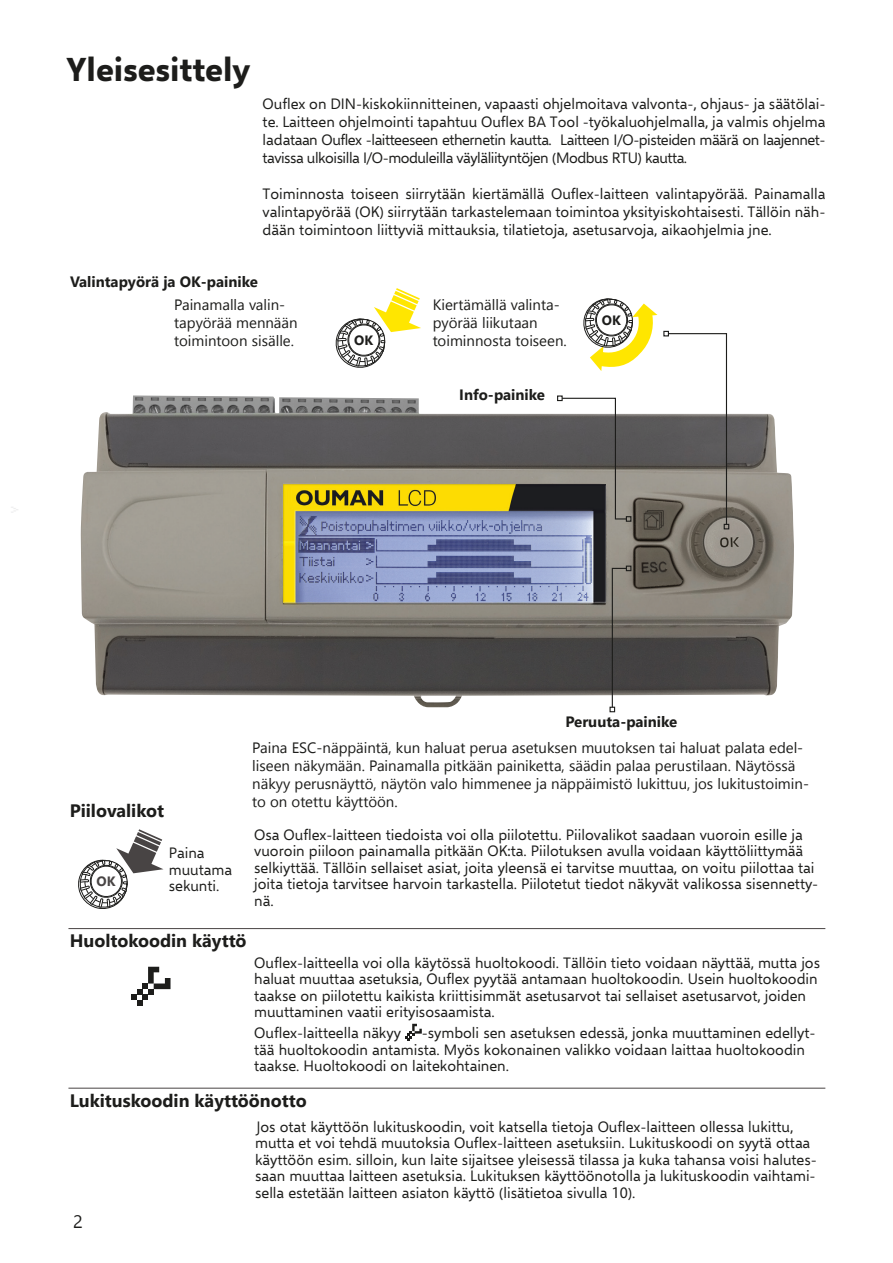
<style>
.page{position:relative;width:893px;height:1263px;background:#fff}
.page>*{position:absolute;margin:0;border:0;box-sizing:border-box;transform-origin:0 0}
.Otsikko_no_language_22_24{font:700 33px "Selawik";color:#1d1d1b}
.Leipäteksti_12_13_Bold_no-language{font:700 18px "Nirmala UI";color:#1d1d1b}
.t1{font:18px "Nirmala UI";color:#1d1d1b}
.Taulukoiden_sisältö_10_11_no-language{font:15px/16.5px "Selawik";color:#1d1d1b}
.Hakusanat_sisällys{font:15px/18px "Selawik";letter-spacing:-.015em;color:#1d1d1b;text-align:justify}
.Leipätesti_10_12_no-language{font:15px/18px "Nirmala UI";color:#1d1d1b}
.Leipätesti_10_12_BOLD_no-language{font:700 15px "Nirmala UI";color:#1d1d1b}
.t2{font:700 13.5px "Nirmala UI";color:#1d1d1b}
.t3{font:700 13.5px "Nirmala UI";color:#484444}
</style>
<div class="page">
<img style="left:81px;top:395px;width:713px;height:312px">
<svg style="left:583px;top:298px;width:74px;height:73px"></svg>
<svg style="left:335px;top:288px;width:86px;height:80px"></svg>
<svg style="left:609px;top:566px;width:22px;height:146px;background:#75726e"></svg>
<svg style="left:557px;top:395px;width:74px;height:127px"></svg>
<svg style="left:663px;top:331px;width:66px;height:198px"></svg>
<svg style="left:405px;top:1024px;width:17px;height:17px"></svg>
<hr style="left:68px;top:928px;width:757px;height:1px;background:#484444">
<hr style="left:68px;top:1088px;width:757px;height:1px;background:#484444">
<svg style="left:78px;top:829px;width:85px;height:80px"></svg>
<svg style="left:131px;top:967px;width:40px;height:39px"></svg>
<img style="left:284px;top:484px;width:322px;height:118px">
<p class="Otsikko_no_language_22_24" style="left:67px;top:48px;width:185px">Yleisesittely</p>
<p class="Hakusanat_sisällys" style="left:263px;top:95px;width:564px">Ouflex on DIN-kiskokiinnitteinen, vapaasti ohjelmoitava valvonta-, ohjaus- ja säätölai&shy;te. Laitteen ohjelmointi tapahtuu Ouflex BA Tool -työkaluohjelmalla, ja valmis ohjelma ladataan Ouflex -laitteeseen ethernetin kautta. Laitteen I/O-pisteiden määrä on laajennet&shy;tavissa ulkoisilla I/O-moduleilla väyläliityntöjen (Modbus RTU) kautta.</p>
<p class="Hakusanat_sisällys" style="left:263px;top:185px;width:564px">Toiminnosta toiseen siirrytään kiertämällä Ouflex-laitteen valintapyörää. Painamalla valintapyörää (OK) siirrytään tarkastelemaan toimintoa yksityiskohtaisesti. Tällöin näh&shy;dään toimintoon liittyviä mittauksia, tilatietoja, asetusarvoja, aikaohjelmia jne.</p>
<p class="Leipätesti_10_12_BOLD_no-language" style="left:70px;top:269px;width:189px">Valintapyörä ja OK-painike</p>
<p class="Leipätesti_10_12_no-language" style="left:174px;top:294px;width:125px">Painamalla valin&shy;tapyörää mennään toimintoon sisälle.</p>
<p class="Leipätesti_10_12_no-language" style="left:433px;top:295px;width:129px">Kiertämällä valinta&shy;pyörää liikutaan</p>
<p class="t2" style="left:354px;top:329px;width:20px">OK</p>
<p class="Leipätesti_10_12_no-language" style="left:433px;top:331px;width:136px">toiminnosta toiseen.</p>
<p class="Leipätesti_10_12_BOLD_no-language" style="left:459px;top:382px;width:87px">Info-painike</p>
<p class="t2" style="left:602px;top:309px;width:20px">OK</p>
<p class="Leipäteksti_12_13_Bold_no-language" style="left:70px;top:796px;width:96px">Piilovalikot</p>
<p class="t3" style="left:97px;top:870px;width:20px">OK</p>
<p class="Taulukoiden_sisältö_10_11_no-language" style="left:169px;top:845px;width:65px">Paina muutama sekunti.</p>
<p class="Leipätesti_10_12_BOLD_no-language" style="left:566px;top:709px;width:113px">Peruuta-painike</p>
<p class="Leipätesti_10_12_no-language" style="left:252px;top:737px;width:558px">Paina ESC-näppäintä, kun haluat perua asetuksen muutoksen tai haluat palata edel&shy;liseen näkymään. Painamalla pitkään painiketta, säädin palaa perustilaan. Näytössä näkyy perusnäyttö, näytön valo himmenee ja näppäimistö lukittuu, jos lukitustoimin&shy;to on otettu käyttöön.</p>
<p class="Taulukoiden_sisältö_10_11_no-language" style="left:254px;top:827px;width:566px">Osa Ouflex-laitteen tiedoista voi olla piilotettu. Piilovalikot saadaan vuoroin esille ja vuoroin piiloon painamalla pitkään OK:ta. Piilotuksen avulla voidaan käyttöliittymää selkiyttää. Tällöin sellaiset asiat, joita yleensä ei tarvitse muuttaa, on voitu piilottaa tai joita tietoja tarvitsee harvoin tarkastella. Piilotetut tiedot näkyvät valikossa sisennetty&shy;nä.</p>
<p class="Leipäteksti_12_13_Bold_no-language" style="left:70px;top:926px;width:178px">Huoltokoodin käyttö</p>
<p class="Taulukoiden_sisältö_10_11_no-language" style="left:254px;top:954px;width:567px">Ouflex-laitteella voi olla käytössä huoltokoodi. Tällöin tieto voidaan näyttää, mutta jos haluat muuttaa asetuksia, Ouflex pyytää antamaan huoltokoodin. Usein huoltokoodin taakse on piilotettu kaikista kriittisimmät asetusarvot tai sellaiset asetusarvot, joiden muuttaminen vaatii erityisosaamista.</p>
<p class="Taulukoiden_sisältö_10_11_no-language" style="left:254px;top:1025px;width:148px">Ouflex-laitteella näkyy</p>
<p class="Taulukoiden_sisältö_10_11_no-language" style="left:254px;top:1025px;width:563px;text-indent:168px">-symboli sen asetuksen edessä, jonka muuttaminen edellyt&shy;tää huoltokoodin antamista. Myös kokonainen valikko voidaan laittaa huoltokoodin taakse. Huoltokoodi on laitekohtainen.</p>
<p class="Leipäteksti_12_13_Bold_no-language" style="left:70px;top:1085px;width:239px">Lukituskoodin käyttöönotto</p>
<p class="t1" style="left:73px;top:1206px;width:11px">2</p>
<p class="Taulukoiden_sisältö_10_11_no-language" style="left:255px;top:1118px;width:563px">Jos otat käyttöön lukituskoodin, voit katsella tietoja Ouflex-laitteen ollessa lukittu, mutta et voi tehdä muutoksia Ouflex-laitteen asetuksiin. Lukituskoodi on syytä ottaa käyttöön esim. silloin, kun laite sijaitsee yleisessä tilassa ja kuka tahansa voisi halutes&shy;saan muuttaa laitteen asetuksia. Lukituksen käyttöönotolla ja lukituskoodin vaihtami&shy;sella estetään laitteen asiaton käyttö (lisätietoa sivulla 10).</p>
</div>
